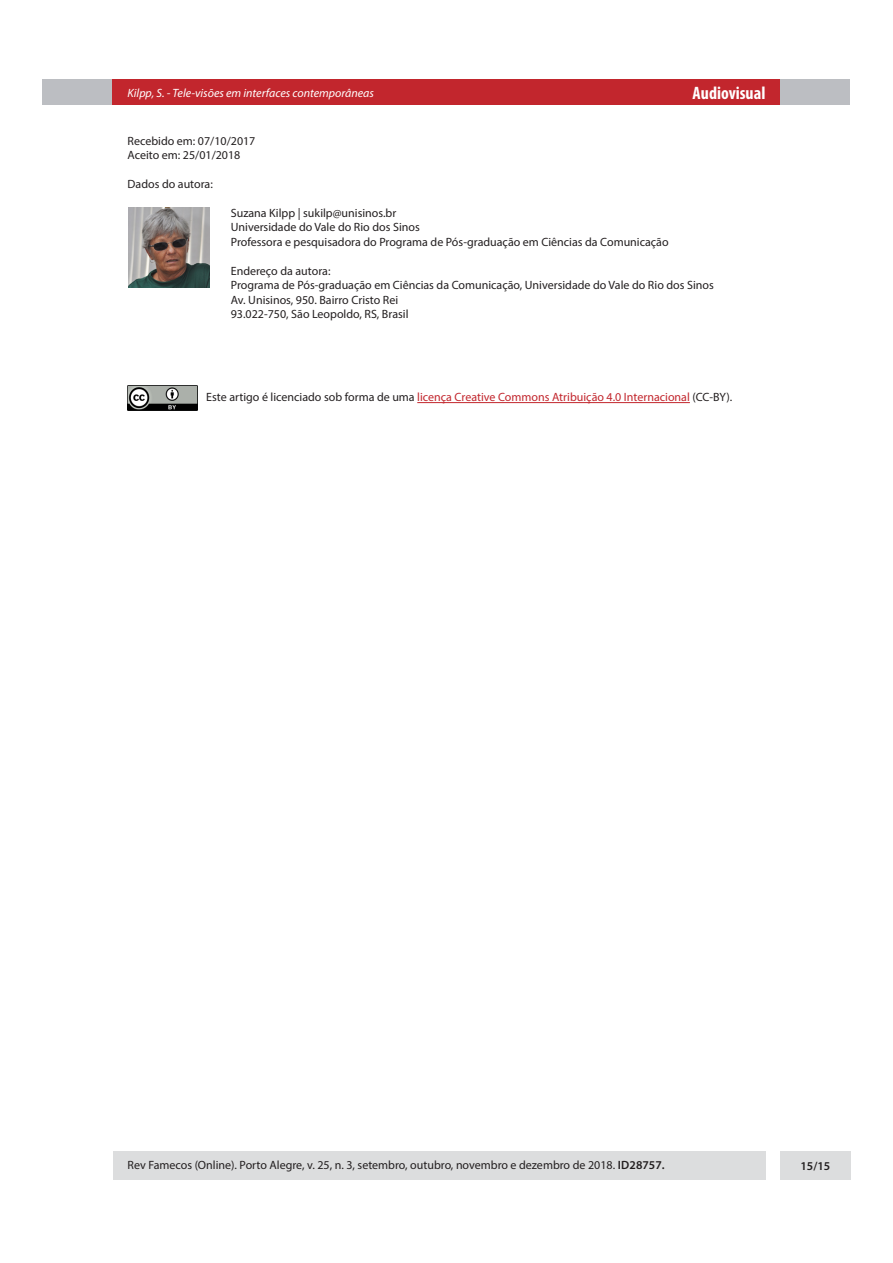
<style>
.page{position:relative;width:893px;height:1263px;background:#fff}
.page>*{position:absolute;margin:0;border:0;box-sizing:border-box;transform-origin:0 0}
.t1{font:700 condensed 18px "Myriad Pro";color:#fff}
.Interna_-_aceite_e_d{font:12px "Myriad Pro";color:#231f20}
.Interna_-_aceite_e_d-2{font:12px "Myriad Pro";color:#c2262d}
.t2{font:italic 12px "Myriad Pro";color:#fff}
.t3{font:600 12px "Myriad Pro";color:#231f20}
.s1{color:#231f20}
.s2{font-weight:600}
</style>
<div class="page">
<div style="left:43px;top:80px;width:807px;height:25px;background:#bcbec2"></div>
<div style="left:113px;top:80px;width:667px;height:25px;background:#c2262d"></div>
<div style="left:780px;top:1151px;width:70px;height:28px;background:#dcddde"></div>
<div style="left:113px;top:1151px;width:652px;height:28px;background:#dcddde"></div>
<img style="left:128px;top:207px;width:82px;height:80px">
<hr style="left:417px;top:402px;width:273px;height:1px;background:#c2262d">
<img style="left:128px;top:386px;width:70px;height:24px">
<p class="t2" style="left:128px;top:85px;width:248px">Kilpp, S. - Tele-visões em interfaces contemporâneas</p>
<h1 class="t1" style="left:693px;top:82px;width:74px">Audiovisual</h1>
<p class="Interna_-_aceite_e_d" style="left:128px;top:134px;width:129px">Recebido em: 07/10/2017</p>
<p class="Interna_-_aceite_e_d" style="left:128px;top:148px;width:114px">Aceito em: 25/01/2018</p>
<p class="Interna_-_aceite_e_d" style="left:128px;top:177px;width:87px">Dados do autora:</p>
<p class="Interna_-_aceite_e_d" style="left:231px;top:206px;width:167px">Suzana Kilpp | sukilp@unisinos.br</p>
<p class="Interna_-_aceite_e_d" style="left:231px;top:220px;width:190px">Universidade do Vale do Rio dos Sinos</p>
<p class="Interna_-_aceite_e_d" style="left:231px;top:234px;width:439px">Professora e pesquisadora do Programa de Pós-graduação em Ciências da Comunicação</p>
<p class="Interna_-_aceite_e_d" style="left:231px;top:263px;width:101px">Endereço da autora:</p>
<p class="Interna_-_aceite_e_d" style="left:231px;top:278px;width:485px">Programa de Pós-graduação em Ciências da Comunicação, Universidade do Vale do Rio dos Sinos</p>
<p class="Interna_-_aceite_e_d" style="left:231px;top:292px;width:169px">Av. Unisinos, 950. Bairro Cristo Rei</p>
<p class="Interna_-_aceite_e_d" style="left:231px;top:306px;width:179px">93.022-750, São Leopoldo, RS, Brasil</p>
<p class="Interna_-_aceite_e_d-2" style="left:206px;top:390px;width:528px"><span class="s1">Este artigo é licenciado sob forma de uma</span> licença Creative Commons Atribuição 4.0 Internacional <span class="s1">(CC-BY).</span></p>
<p class="Interna_-_aceite_e_d" style="left:128px;top:1158px;width:538px">Rev Famecos (Online). Porto Alegre, v. 25, n. 3, setembro, outubro, novembro e dezembro de 2018. <span class="s2">ID28757.</span></p>
<p class="t3" style="left:800px;top:1158px;width:31px">15/15</p>
</div>
